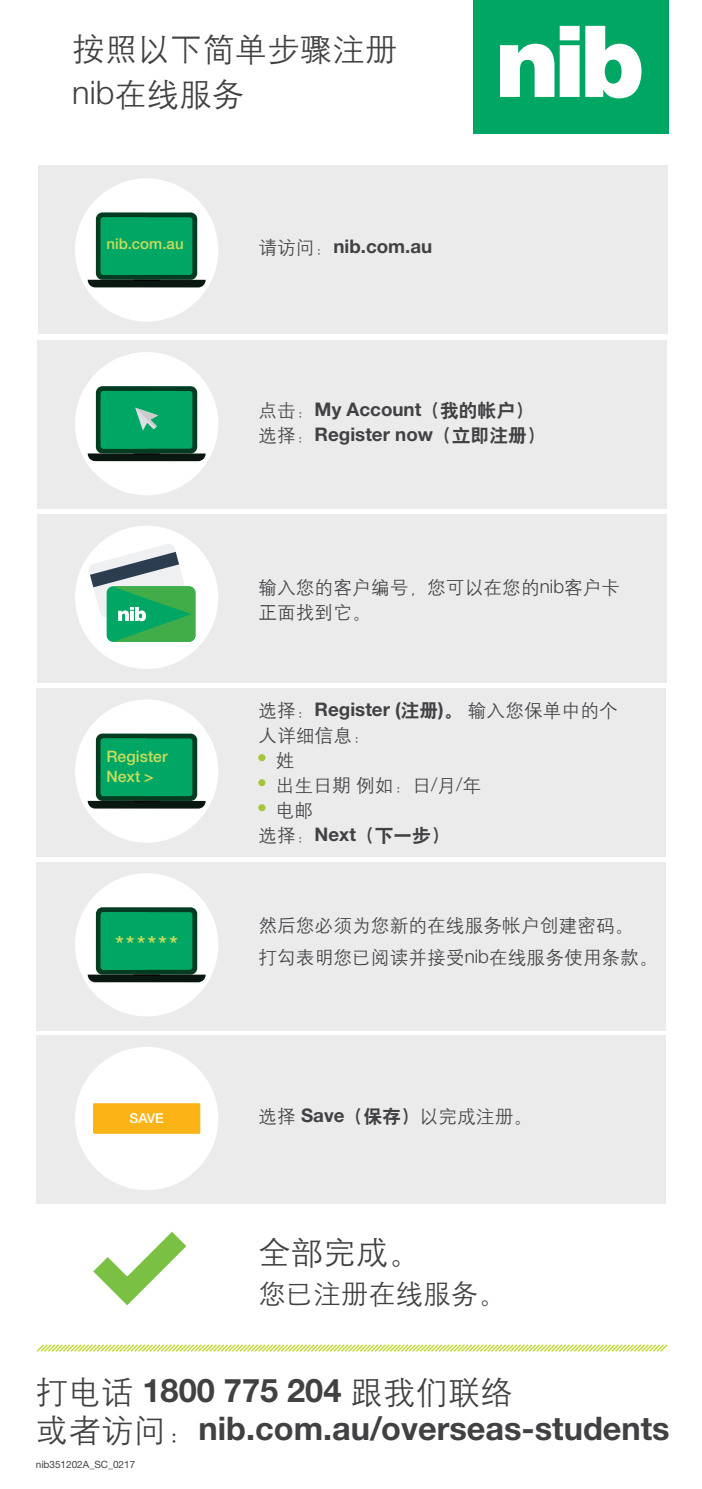
<style>
.page{position:relative;width:702px;height:1489px;background:#fff}
.page>*{position:absolute;margin:0;border:0;box-sizing:border-box;transform-origin:0 0}
.t1{font:700 32.5px/37.5px "Helvetica Neue LT Pro";color:#414042}
.body{font:32.5px/45px "H Yg 2 gj";color:#414042}
.t2{font:27.5px "H Yg 2 gj";color:#414042}
.body-2{font:500 22.5px "Helvetica Neue LT Pro";color:#cbdd5d}
.t3{font:18.75px/25px "H Yg 2 gj";color:#414042}
.t4{font:700 18.75px "Helvetica Neue LT Pro";color:#414042}
.t5{font:18.75px "H Yb 2 gj";color:#414042}
.body-3{font:500 15.75px "Helvetica Neue LT Pro";letter-spacing:.005em;color:#cbdd5d}
.body-4{font:500 15px "Helvetica Neue LT Pro";letter-spacing:.005em;color:#cbdd5d}
.t6{font:500 13.75px "Helvetica Neue LT Pro";color:#fff}
.t7{font:10px "Helvetica Neue LT Pro";color:#414042}
.s1{font-family:"Helvetica Neue LT Pro";font-weight:300}
.s2{font-family:"H Yg 2 gj";font-weight:400}
.s3{font-family:"H Yb 2 gj";font-weight:400}
.s4{font-family:"Helvetica Neue LT Pro";font-weight:700}
.s5{font-family:"H Yb 2 gj"}
.s6{font-family:"H Yg 2 gj"}
</style>
<div class="page">
<div style="left:37px;top:862px;width:628px;height:168px;background:#ebebec"></div>
<div style="left:36px;top:1035px;width:629px;height:168px;background:#ebebec"></div>
<div style="left:37px;top:688px;width:628px;height:169px;background:#ebebec"></div>
<div style="left:38px;top:514px;width:628px;height:168px;background:#ebebec"></div>
<div style="left:38px;top:340px;width:628px;height:168px;background:#ebebec"></div>
<div style="left:39px;top:166px;width:628px;height:168px;background:#ebebec"></div>
<div style="left:473px;top:0;width:195px;height:134px;background:#00a663"></div>
<svg style="left:500px;top:26px;width:79px;height:71px"></svg>
<svg style="left:585px;top:26px;width:56px;height:72px"></svg>
<div style="left:75px;top:178px;width:143px;height:143px;background:#fff;border-radius:50%"></div>
<div style="left:96px;top:212px;width:101px;height:68px;background:#043c22;border-radius:7px"></div>
<svg style="left:88px;top:217px;width:118px;height:70px"></svg>
<div style="left:75px;top:352px;width:143px;height:143px;background:#fff;border-radius:50%"></div>
<div style="left:96px;top:386px;width:101px;height:67px;background:#043c22;border-radius:7px"></div>
<svg style="left:88px;top:391px;width:118px;height:70px"></svg>
<div style="left:258px;top:754px;width:7px;height:7px;background:#a5c539;border-radius:50%"></div>
<div style="left:258px;top:779px;width:7px;height:7px;background:#a5c539;border-radius:50%"></div>
<div style="left:258px;top:804px;width:7px;height:7px;background:#a5c539;border-radius:50%"></div>
<div style="left:75px;top:1046px;width:143px;height:143px;background:#fff;border-radius:50%"></div>
<div style="left:93px;top:1103px;width:107px;height:30px;background:#fbb316"></div>
<div style="left:75px;top:525px;width:143px;height:144px;background:#fff;border-radius:50%"></div>
<svg style="left:88px;top:543px;width:107px;height:99px"></svg>
<div style="left:75px;top:699px;width:143px;height:143px;background:#fff;border-radius:50%"></div>
<div style="left:96px;top:733px;width:101px;height:68px;background:#043c22;border-radius:7px"></div>
<svg style="left:88px;top:738px;width:118px;height:70px"></svg>
<div style="left:75px;top:873px;width:143px;height:143px;background:#fff;border-radius:50%"></div>
<div style="left:96px;top:907px;width:101px;height:67px;background:#043c22;border-radius:7px"></div>
<svg style="left:88px;top:912px;width:118px;height:70px"></svg>
<svg style="left:93px;top:1232px;width:93px;height:73px"></svg>
<svg style="left:36px;top:1344px;width:632px;height:8px"></svg>
<p class="body" style="left:72px;top:27px;width:327px">按照以下简单步骤注册<span class="s1">nib</span>在线服务</p>
<p class="body-4" style="left:106px;top:235px;width:79px">nib.com.au</p>
<p class="t4" style="left:258px;top:234px;width:175px"><span class="s2">请访问：</span>nib.com.au</p>
<p class="t4" style="left:258px;top:397px;width:277px"><span class="s2">点击：</span>My Account<span class="s3">（我的帐户）</span></p>
<p class="t4" style="left:258px;top:422px;width:289px"><span class="s2">选择：</span>Register now<span class="s3">（立即注册）</span></p>
<p class="body-3" style="left:106px;top:746px;width:63px">Register</p>
<p class="body-3" style="left:106px;top:767px;width:49px">Next &gt;</p>
<p class="body-2" style="left:115px;top:930px;width:64px">******</p>
<p class="t6" style="left:129px;top:1110px;width:36px">SAVE</p>
<p class="t3" style="left:258px;top:574px;width:363px">输入您的客户编号，您可以在您的<span class="s1">nib</span>客户卡正面找到它。</p>
<p class="t3" style="left:258px;top:698px;width:361px">选择：<span class="s4">Register (</span><span class="s5">注册</span><span class="s4">)</span><span class="s5">。</span>输入您保单中的个人详细信息：</p>
<p class="t3" style="left:276px;top:748px;width:20px">姓</p>
<p class="t3" style="left:276px;top:773px;width:207px">出生日期例如：日<span class="s1">/</span>月<span class="s1">/</span>年</p>
<p class="t3" style="left:276px;top:798px;width:39px">电邮</p>
<p class="t5" style="left:258px;top:826px;width:193px"><span class="s6">选择：</span><span class="s4">Next</span>（下一步）</p>
<p class="t3" style="left:258px;top:912px;width:376px">然后您必须为您新的在线服务帐户创建密码。</p>
<p class="t3" style="left:258px;top:944px;width:401px">打勾表明您已阅读并接受<span class="s1">nib</span>在线服务使用条款。</p>
<p class="t3" style="left:258px;top:1103px;width:275px">选择 <span class="s4">Save</span><span class="s5">（保存）</span>以完成注册。</p>
<p class="body" style="left:258px;top:1230px;width:164px">全部完成。</p>
<p class="t2" style="left:258px;top:1280px;width:249px">您已注册在线服务。</p>
<p class="t1" style="left:36px;top:1370px;width:635px"><span class="s2">打电话</span> 1800 775 204 <span class="s2">跟我们联络<br>或者访问：</span>nib.com.au/overseas-students</p>
<p class="t7" style="left:36px;top:1458px;width:101px">nib351202A_SC_0217</p>
</div>
